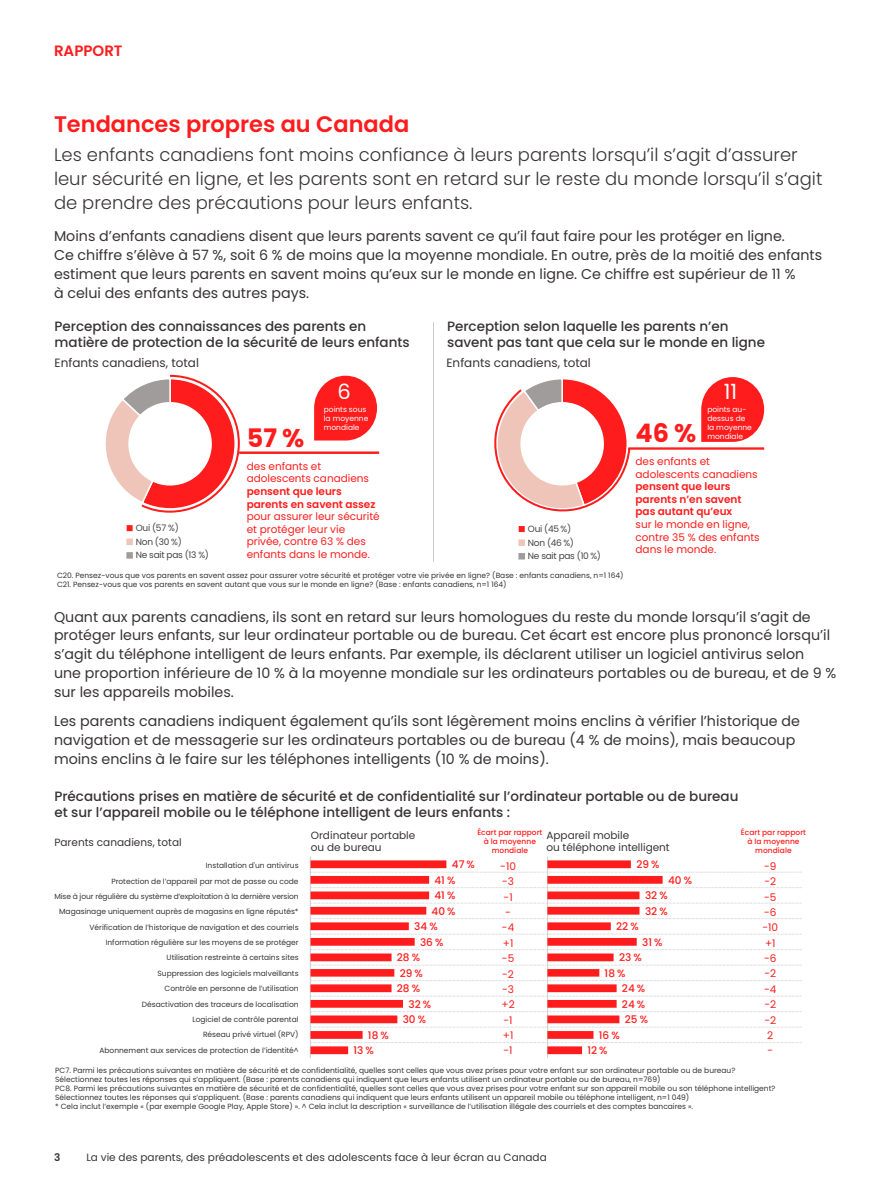
<style>
.page{position:relative;width:891px;height:1188px;background:#fff}
.page>*{position:absolute;margin:0;border:0;box-sizing:border-box;transform-origin:0 0}
.t1{font:700 25.5px "Poppins";color:#ff1c1c}
.t2{font:600 22.5px "Poppins";color:#ff1c1c}
.t3{font:21px "Poppins";color:#fff}
.t4{font:300 18px/24px "Poppins";color:#383434}
.t5{font:600 15px "Poppins";color:#ff1c1c}
.t6{font:14.25px/18.8px "Poppins";color:#383434}
.t7{font:500 13.5px/16.2px "Poppins";color:#383434}
.t8{font:12px "Poppins";color:#383434}
.t9{font:10.5px/15.3px "Poppins";letter-spacing:-.005em;color:#ff1c1c}
.t10{font:10.5px/12.6px "Poppins";color:#383434}
.t11{font:600 10.5px/12.6px "Poppins";letter-spacing:-.005em;color:#ff1c1c}
.t12{font:500 10.5px/15.6px "Poppins";color:#ff1c1c}
.t13{font:600 10.5px "Poppins";color:#383434}
.t14{font:9px/13.5px "Poppins";letter-spacing:-.03em;color:#454545}
.t15{font:7.5px/15.3px "Poppins";color:#383434}
.t16{font:500 7.5px/9px "Poppins";letter-spacing:.005em;color:#ff1c1c;text-align:center}
.t17{font:7.5px/9px "Poppins";color:#fff}
</style>
<div class="page">
<svg style="left:127px;top:525px;width:6px;height:6px"></svg>
<div style="left:126px;top:539px;width:7px;height:6px;border:2px solid #eec5b8"></div>
<div style="left:126px;top:552px;width:7px;height:7px;border:2px solid #a19c9c"></div>
<svg style="left:105px;top:374px;width:135px;height:139px"></svg>
<hr style="left:239px;top:451px;width:140px;height:3px;background:#ff1c1c">
<svg style="left:519px;top:526px;width:6px;height:6px"></svg>
<div style="left:518px;top:539px;width:7px;height:7px;border:2px solid #eec5b8"></div>
<div style="left:518px;top:553px;width:7px;height:7px;border:2px solid #a19c9c"></div>
<svg style="left:494px;top:379px;width:137px;height:133px"></svg>
<hr style="left:628px;top:447px;width:136px;height:3px;background:#ff1c1c">
<hr style="left:433px;top:322px;width:1px;height:240px;background:#d1cccc">
<svg style="left:314px;top:376px;width:63px;height:65px;background:#ff4141"></svg>
<svg style="left:701px;top:377px;width:63px;height:65px;background:#ff4141"></svg>
<hr style="left:310px;top:857px;width:1px;height:201px;background:#d1cccc">
<hr style="left:547px;top:857px;width:1px;height:201px;background:#d1cccc">
<svg style="left:310px;top:860px;width:492px;height:194px"></svg>
<h3 class="t5" style="left:54px;top:42px;width:70px">RAPPORT</h3>
<h2 class="t2" style="left:54px;top:111px;width:357px">Tendances propres au Canada</h2>
<h3 class="t4" style="left:54px;top:143px;width:770px">Les enfants canadiens font moins confiance à leurs parents lorsqu’il s’agit d’assurer leur sécurité en ligne, et les parents sont en retard sur le reste du monde lorsqu’il s’agit de prendre des précautions pour leurs enfants.</h3>
<p class="t6" style="left:54px;top:227px;width:770px">Moins d’enfants canadiens disent que leurs parents savent ce qu’il faut faire pour les protéger en ligne.<br>Ce chiffre s’élève à 57 %, soit 6 % de moins que la moyenne mondiale. En outre, près de la moitié des enfants estiment que leurs parents en savent moins qu’eux sur le monde en ligne. Ce chiffre est supérieur de 11 %<br>à celui des enfants des autres pays.</p>
<h3 class="t7" style="left:55px;top:318px;width:357px">Perception des connaissances des parents en matière de protection de la sécurité de leurs enfants</h3>
<h3 class="t8" style="left:55px;top:356px;width:146px">Enfants canadiens, total</h3>
<h3 class="t7" style="left:447px;top:318px;width:319px">Perception selon laquelle les parents n’en savent pas tant que cela sur le monde en ligne</h3>
<h3 class="t8" style="left:446px;top:356px;width:146px">Enfants canadiens, total</h3>
<h3 class="t3" style="left:337px;top:380px;width:15px">6</h3>
<p class="t17" style="left:324px;top:405px;width:46px">points sous la moyenne mondiale</p>
<h1 class="t1" style="left:247px;top:424px;width:59px">57 %</h1>
<h3 class="t9" style="left:247px;top:460px;width:124px;line-height:12.6px">des enfants et adolescents canadiens</h3>
<h3 class="t11" style="left:247px;top:485px;width:130px">pensent que leurs parents en savent assez</h3>
<h3 class="t9" style="left:247px;top:510px;width:134px;line-height:12.6px">pour assurer leur sécurité et protéger leur vie privée, contre 63 % des enfants dans le monde.</h3>
<p class="t14" style="left:528px;top:522px;width:75px">Oui (45 %)<br>Non (46 %)<br>Ne sait pas (10 %)</p>
<p class="t14" style="left:136px;top:521px;width:75px">Oui (57 %)<br>Non (30 %)<br>Ne sait pas (13 %)</p>
<p class="t15" style="left:57px;top:571px;width:568px;line-height:9px">C20. Pensez-vous que vos parents en savent assez pour assurer votre sécurité et protéger votre vie privée en ligne? (Base : enfants canadiens, n=1 164)<br>C21. Pensez-vous que vos parents en savent autant que vous sur le monde en ligne? (Base : enfants canadiens, n=1 164)</p>
<h3 class="t3" style="left:724px;top:380px;width:15px">11</h3>
<p class="t17" style="left:707px;top:405px;width:46px">points au&shy;dessus de la moyenne mondiale</p>
<h1 class="t1" style="left:636px;top:419px;width:62px">46 %</h1>
<h3 class="t9" style="left:636px;top:455px;width:124px;line-height:12.6px">des enfants et adolescents canadiens</h3>
<h3 class="t11" style="left:636px;top:480px;width:107px">pensent que leurs parents n’en savent pas autant qu’eux</h3>
<h3 class="t9" style="left:636px;top:518px;width:126px;line-height:12.6px">sur le monde en ligne, contre 35 % des enfants dans le monde.</h3>
<p class="t6" style="left:54px;top:607px;width:784px">Quant aux parents canadiens, ils sont en retard sur leurs homologues du reste du monde lorsqu’il s’agit de protéger leurs enfants, sur leur ordinateur portable ou de bureau. Cet écart est encore plus prononcé lorsqu’il s’agit du téléphone intelligent de leurs enfants. Par exemple, ils déclarent utiliser un logiciel antivirus selon<br>une proportion inférieure de 10 % à la moyenne mondiale sur les ordinateurs portables ou de bureau, et de 9 % sur les appareils mobiles.</p>
<p class="t6" style="left:54px;top:712px;width:748px">Les parents canadiens indiquent également qu’ils sont légèrement moins enclins à vérifier l’historique de navigation et de messagerie sur les ordinateurs portables ou de bureau (4 % de moins), mais beaucoup moins enclins à le faire sur les téléphones intelligents (10 % de moins).</p>
<h3 class="t7" style="left:54px;top:788px;width:686px">Précautions prises en matière de sécurité et de confidentialité sur l’ordinateur portable ou de bureau et sur l’appareil mobile ou le téléphone intelligent de leurs enfants :</h3>
<h3 class="t12" style="left:452px;top:857px;width:25px">47 %</h3>
<h3 class="t12" style="left:435px;top:872px;width:22px">41 %</h3>
<h3 class="t12" style="left:435px;top:888px;width:22px">41 %</h3>
<h3 class="t12" style="left:432px;top:903px;width:25px">40 %</h3>
<h3 class="t12" style="left:414px;top:919px;width:25px">34 %</h3>
<h3 class="t12" style="left:420px;top:934px;width:25px">36 %</h3>
<h3 class="t12" style="left:397px;top:950px;width:25px">28 %</h3>
<h3 class="t12" style="left:400px;top:965px;width:25px">29 %</h3>
<h3 class="t12" style="left:397px;top:981px;width:25px">28 %</h3>
<h3 class="t12" style="left:408px;top:996px;width:24px">32 %</h3>
<h3 class="t12" style="left:403px;top:1012px;width:25px">30 %</h3>
<h3 class="t12" style="left:354px;top:1027px;width:37px;text-indent:14px">18 %<br>13 %</h3>
<p class="t16" style="left:477px;top:828px;width:67px">Écart par rapport à la moyenne mondiale</p>
<p class="t16" style="left:741px;top:828px;width:67px">Écart par rapport à la moyenne mondiale</p>
<h3 class="t10" style="left:311px;top:829px;width:106px">Ordinateur portable ou de bureau</h3>
<h3 class="t10" style="left:546px;top:829px;width:125px">Appareil mobile<br>ou téléphone intelligent</h3>
<h3 class="t10" style="left:54px;top:836px;width:129px">Parents canadiens, total</h3>
<h3 class="t12" style="left:636px;top:857px;width:25px">29 %</h3>
<p class="t15" style="left:55px;top:858px;width:246px;text-align:right">Installation d'un antivirus<br>Protection de l’appareil par mot de passe ou code<br>Mise à jour régulière du système d’exploitation à la dernière version Magasinage uniquement auprès de magasins en ligne réputés* Vérification de l’historique de navigation et des courriels Information régulière sur les moyens de se protéger<br>Utilisation restreinte à certains sites<br>Suppression des logiciels malveillants<br>Contrôle en personne de l’utilisation<br>Désactivation des traceurs de localisation<br>Logiciel de contrôle parental<br>Réseau privé virtuel (RPV)<br>Abonnement aux services de protection de l’identité^</p>
<h3 class="t9" style="left:500px;top:859px;width:17px;text-align:center">-10 -3 -1 - -4 +1 -5 -2 -3 +2 -1 +1 -1</h3>
<h3 class="t9" style="left:762px;top:859px;width:17px;text-align:center">-9 -2 -5 -6 -10 +1 -6 -2 -4 -2 -2<br>2<br>-</h3>
<h3 class="t12" style="left:668px;top:872px;width:25px">40 %</h3>
<h3 class="t12" style="left:645px;top:888px;width:24px">32 %<br>32 %</h3>
<h3 class="t12" style="left:616px;top:919px;width:24px">22 %</h3>
<h3 class="t12" style="left:642px;top:934px;width:22px">31 %</h3>
<h3 class="t12" style="left:605px;top:950px;width:39px;text-indent:14px">23 %<br>18 %</h3>
<h3 class="t12" style="left:622px;top:981px;width:28px">24 %<br>24 %<br>25 %</h3>
<h3 class="t12" style="left:587px;top:1027px;width:34px;text-indent:12px">16 %<br>12 %</h3>
<p class="t15" style="left:55px;top:1066px;width:722px;line-height:9px">PC7. Parmi les précautions suivantes en matière de sécurité et de confidentialité, quelles sont celles que vous avez prises pour votre enfant sur son ordinateur portable ou de bureau?<br>Sélectionnez toutes les réponses qui s’appliquent. (Base : parents canadiens qui indiquent que leurs enfants utilisent un ordinateur portable ou de bureau, n=769)<br>PC8. Parmi les précautions suivantes en matière de sécurité et de confidentialité, quelles sont celles que vous avez prises pour votre enfant sur son appareil mobile ou son téléphone intelligent?<br>Sélectionnez toutes les réponses qui s’appliquent. (Base : parents canadiens qui indiquent que leurs enfants utilisent un appareil mobile ou téléphone intelligent, n=1 049)<br>* Cela inclut l’exemple « (par exemple Google Play, Apple Store) ». ^ Cela inclut la description « surveillance de l’utilisation illégale des courriels et des comptes bancaires ».</p>
<h3 class="t13" style="left:54px;top:1152px;width:8px">3</h3>
<h3 class="t10" style="left:86px;top:1151px;width:462px">La vie des parents, des préadolescents et des adolescents face à leur écran au Canada</h3>
</div>
